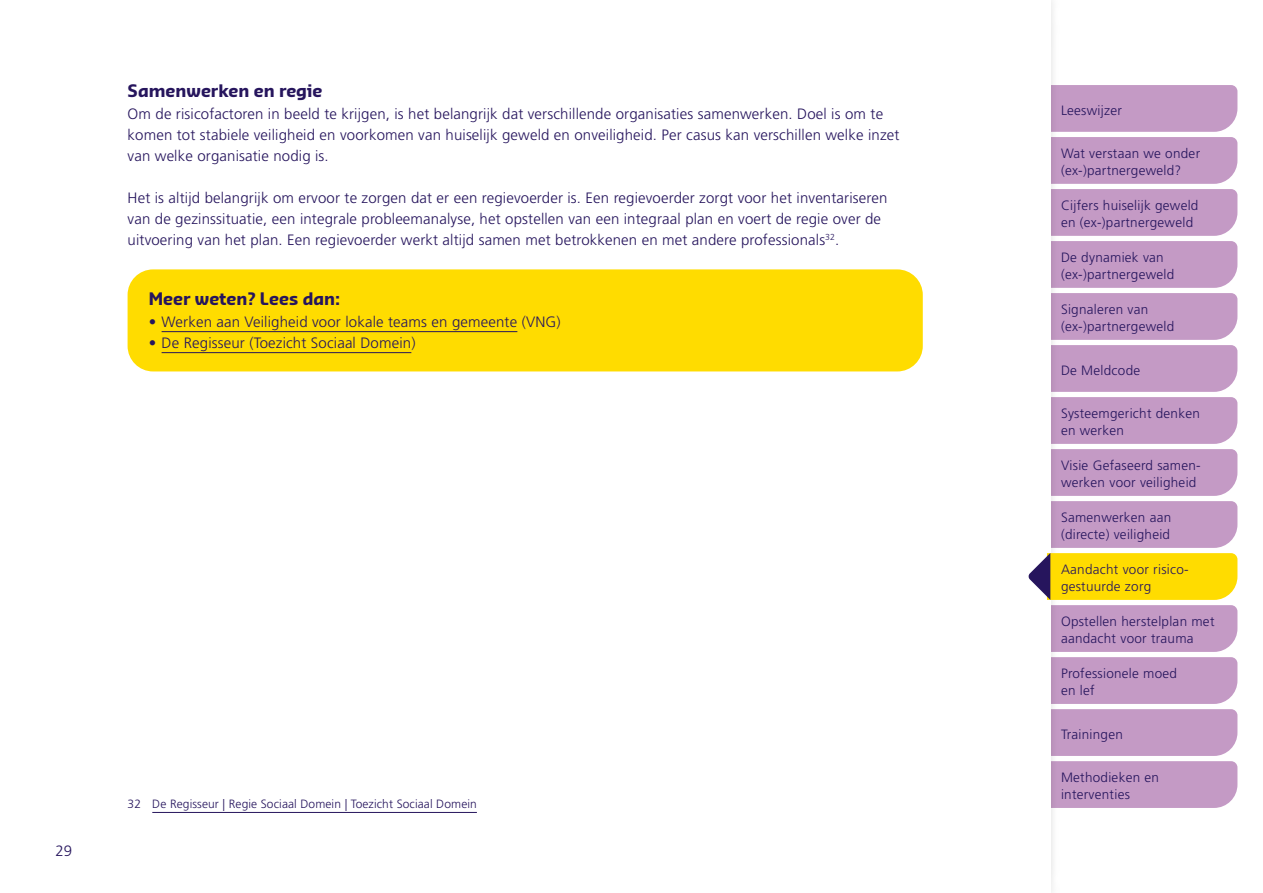
<style>
.page{position:relative;width:1263px;height:893px;background:#fff}
.page>*{position:absolute;margin:0;border:0;box-sizing:border-box;transform-origin:0 0}
.t1{font:700 16.5px "Sansa Pro";color:#26155d}
.t2{font:300 15px/21px "Frutiger LT Pro";letter-spacing:.01em;color:#26155d}
.t3{font:300 13.5px/17.2px "Frutiger LT Pro";letter-spacing:.02em;color:#26155d}
.t4{font:300 12px "Frutiger LT Pro";letter-spacing:.01em;color:#26155d}
</style>
<div class="page">
<svg style="left:1028px;top:85px;width:209px;height:723px"></svg>
<div style="left:128px;top:269px;width:795px;height:102px;background:#ffdc00;border-radius:26px"></div>
<hr style="left:162px;top:331px;width:355px;height:1px;background:#26155d">
<hr style="left:162px;top:352px;width:249px;height:1px;background:#26155d">
<hr style="left:152px;top:812px;width:325px;height:1px;background:#26155d">
<p class="t1" style="left:128px;top:79px;width:196px">Samenwerken en regie</p>
<p class="t2" style="left:128px;top:104px;width:773px">Om de risicofactoren in beeld te krijgen, is het belangrijk dat verschillende organisaties samenwerken. Doel is om te komen tot stabiele veiligheid en voorkomen van huiselijk geweld en onveiligheid. Per casus kan verschillen welke inzet van welke organisatie nodig is.</p>
<p class="t2" style="left:128px;top:188px;width:761px">Het is altijd belangrijk om ervoor te zorgen dat er een regievoerder is. Een regievoerder zorgt voor het inventariseren van de gezinssituatie, een integrale probleemanalyse, het opstellen van een integraal plan en voert de regie over de uitvoering van het plan. Een regievoerder werkt altijd samen met betrokkenen en met andere professionals<sup>32</sup>.</p>
<p class="t1" style="left:149px;top:287px;width:193px">Meer weten? Lees dan:</p>
<p class="t2" style="left:149px;top:312px;width:413px">• Werken aan Veiligheid voor lokale teams en gemeente (VNG)</p>
<p class="t2" style="left:149px;top:333px;width:268px">• De Regisseur (Toezicht Sociaal Domein)</p>
<p class="t2" style="left:55px;top:840px;width:18px">29</p>
<p class="t4" style="left:128px;top:797px;width:351px">32 De Regisseur | Regie Sociaal Domein | Toezicht Sociaal Domein</p>
<p class="t3" style="left:1061px;top:101px;width:62px">Leeswijzer</p>
<p class="t3" style="left:1061px;top:145px;width:141px">Wat verstaan we onder (ex-)partnergeweld?</p>
<p class="t3" style="left:1061px;top:197px;width:139px">Cijfers huiselijk geweld en (ex-)partnergeweld</p>
<p class="t3" style="left:1061px;top:249px;width:115px">De dynamiek van (ex-)partnergeweld</p>
<p class="t3" style="left:1061px;top:301px;width:115px">Signaleren van (ex-)partnergeweld</p>
<p class="t3" style="left:1061px;top:361px;width:81px">De Meldcode</p>
<p class="t3" style="left:1061px;top:405px;width:140px">Systeemgericht denken en werken</p>
<p class="t3" style="left:1061px;top:457px;width:141px">Visie Gefaseerd samen&shy;werken voor veiligheid</p>
<p class="t3" style="left:1061px;top:509px;width:112px">Samenwerken aan (directe) veiligheid</p>
<p class="t3" style="left:1061px;top:561px;width:129px">Aandacht voor risico&shy;gestuurde zorg</p>
<p class="t3" style="left:1061px;top:613px;width:155px">Opstellen herstelplan met aandacht voor trauma</p>
<p class="t3" style="left:1061px;top:665px;width:118px">Professionele moed en lef</p>
<p class="t3" style="left:1061px;top:725px;width:63px">Trainingen</p>
<p class="t3" style="left:1061px;top:769px;width:100px">Methodieken en interventies</p>
</div>
